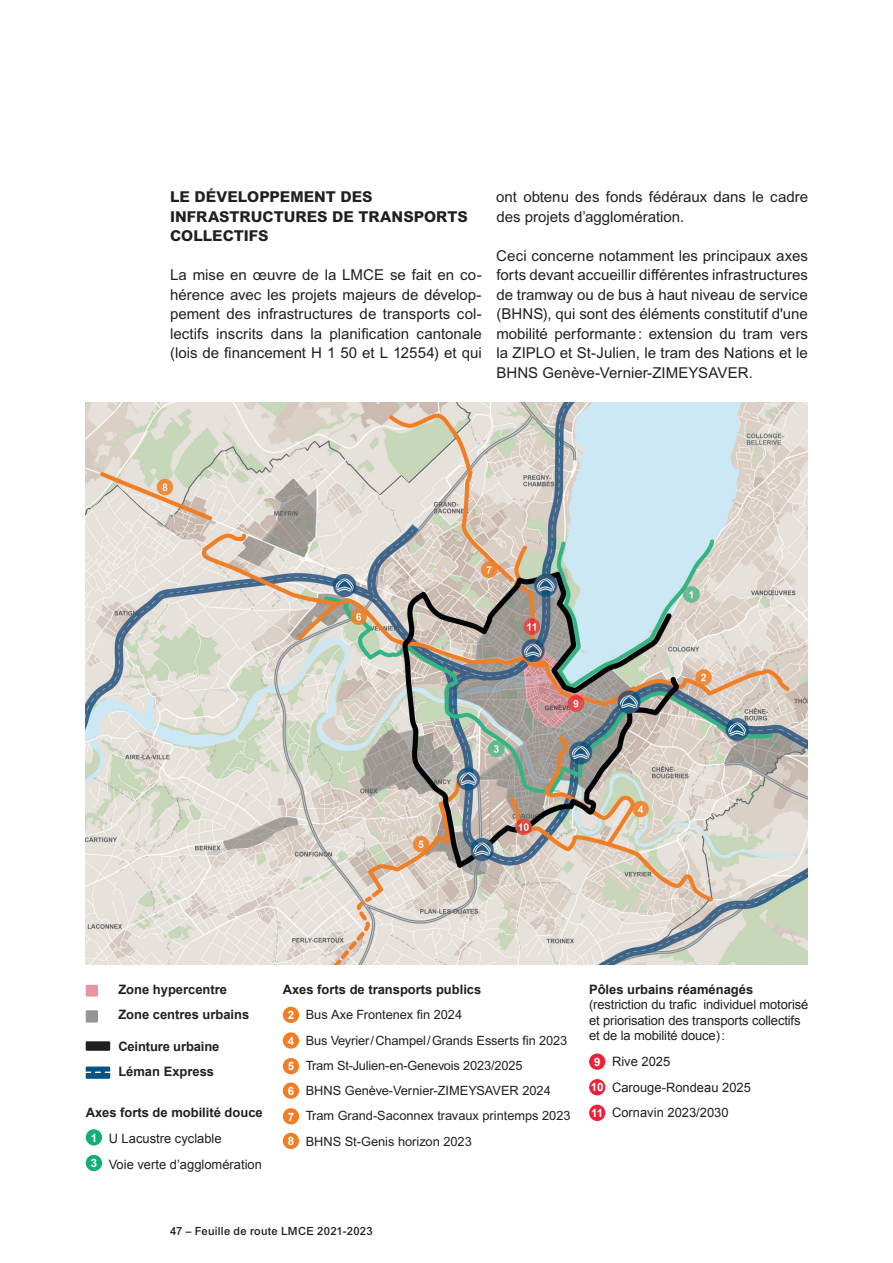
<style>
.page{position:relative;width:893px;height:1263px;background:#fff}
.page>*{position:absolute;margin:0;border:0;box-sizing:border-box;transform-origin:0 0}
.t1{font:15px/19.5px "Arial MT Pro";color:#231f20;text-align:justify}
.t2{font:800 15px/19.5px "Arial MT Pro";letter-spacing:-.005em;color:#231f20}
.t3{font:12.9px/25.7px "Arial";letter-spacing:-.01em;color:#231f20}
.t4{font:700 12.9px/25.7px "Arial";color:#231f20}
.t5{font:12.75px/25.3px "Arial MT Pro";color:#231f20}
.t6{font:700 11.55px/24.6px "Arial";color:#fff}
.t7{font:500 11.25px "Arial MT Pro";letter-spacing:.025em;color:#231f20}
</style>
<div class="page">
<div style="left:86px;top:985px;width:12px;height:12px;background:#eb93a4"></div>
<div style="left:86px;top:1010px;width:12px;height:13px;background:#939598"></div>
<div style="left:86px;top:1041px;width:24px;height:10px;background:#231f20"></div>
<div style="left:86px;top:1067px;width:24px;height:12px;background:#015484"></div>
<svg style="left:86px;top:1072px;width:24px;height:1px"></svg>
<div style="left:86px;top:1129px;width:16px;height:17px;background:#0fb071;border-radius:50%"></div>
<div style="left:86px;top:1155px;width:16px;height:16px;background:#0fb071;border-radius:50%"></div>
<div style="left:589px;top:1053px;width:16px;height:17px;background:#ed203a;border-radius:50%"></div>
<div style="left:589px;top:1105px;width:16px;height:16px;background:#ed203a;border-radius:50%"></div>
<div style="left:589px;top:1079px;width:16px;height:16px;background:#ed203a;border-radius:50%"></div>
<div style="left:283px;top:1007px;width:16px;height:16px;background:#f37d25;border-radius:50%"></div>
<div style="left:283px;top:1058px;width:16px;height:16px;background:#f37d25;border-radius:50%"></div>
<div style="left:283px;top:1108px;width:16px;height:16px;background:#f37d25;border-radius:50%"></div>
<div style="left:283px;top:1133px;width:16px;height:16px;background:#f37d25;border-radius:50%"></div>
<div style="left:283px;top:1032px;width:16px;height:17px;background:#f37d25;border-radius:50%"></div>
<div style="left:283px;top:1083px;width:16px;height:16px;background:#f37d25;border-radius:50%"></div>
<img style="left:85px;top:402px;width:723px;height:562px">
<p class="t2" style="left:170px;top:189px;width:299px">LE DÉVELOPPEMENT DES<br>INFRASTRUCTURES DE TRANSPORTS<br>COLLECTIFS</p>
<p class="t1" style="left:170px;top:267px;width:313px">La mise en œuvre de la LMCE se fait en co&shy;hérence avec les projets majeurs de dévelop&shy;pement des infrastructures de transports col&shy;lectifs inscrits dans la planification cantonale (lois de financement H 1 50 et L 12554) et qui</p>
<p class="t1" style="left:496px;top:189px;width:313px">ont obtenu des fonds fédéraux dans le cadre des projets d’agglomération.</p>
<p class="t1" style="left:496px;top:248px;width:313px">Ceci concerne notamment les principaux axes forts devant accueillir différentes infrastructures de tramway ou de bus à haut niveau de service (BHNS), qui sont des éléments constitutif d'une mobilité performante : extension du tram vers la ZIPLO et St-Julien, le tram des Nations et le BHNS Genève-Vernier-ZIMEYSAVER.</p>
<p class="t4" style="left:118px;top:977px;width:132px">Zone hypercentre<br>Zone centres urbains</p>
<p class="t4" style="left:118px;top:1033px;width:102px">Ceinture urbaine<br>Léman Express</p>
<p class="t4" style="left:86px;top:1100px;width:179px">Axes forts de mobilité douce</p>
<p class="t3" style="left:109px;top:1126px;width:155px">U Lacustre cyclable<br>Voie verte d’agglomération</p>
<p class="t6" style="left:91px;top:1125px;width:8px">1</p>
<p class="t6" style="left:91px;top:1151px;width:8px">3</p>
<p class="t4" style="left:283px;top:977px;width:200px">Axes forts de transports publics</p>
<p class="t5" style="left:306px;top:1004px;width:266px">Bus Axe Frontenex fin 2024<br>Bus Veyrier / Champel / Grands Esserts fin 2023<br>Tram St-Julien-en-Genevois 2023/2025<br>BHNS Genève-Vernier-ZIMEYSAVER 2024<br>Tram Grand-Saconnex travaux printemps 2023<br>BHNS St-Genis horizon 2023</p>
<p class="t6" style="left:288px;top:1003px;width:8px">2</p>
<p class="t6" style="left:288px;top:1028px;width:8px">4</p>
<p class="t6" style="left:288px;top:1054px;width:8px">5</p>
<p class="t6" style="left:288px;top:1079px;width:8px">6</p>
<p class="t6" style="left:288px;top:1104px;width:8px">7<br>8</p>
<p class="t4" style="left:589px;top:977px;width:166px">Pôles urbains réaménagés</p>
<p class="t3" style="left:589px;top:997px;width:221px;line-height:15.6px">(restriction du trafic individuel motorisé et priorisation des transports collectifs et de la mobilité douce) :</p>
<p class="t3" style="left:612px;top:1049px;width:140px">Rive 2025<br>Carouge-Rondeau 2025<br>Cornavin 2023/2030</p>
<p class="t6" style="left:594px;top:1050px;width:8px">9</p>
<p class="t6" style="left:591px;top:1075px;width:14px">10</p>
<p class="t6" style="left:591px;top:1101px;width:14px">11</p>
<p class="t7" style="left:170px;top:1227px;width:204px">47 – Feuille de route LMCE 2021-2023</p>
</div>
